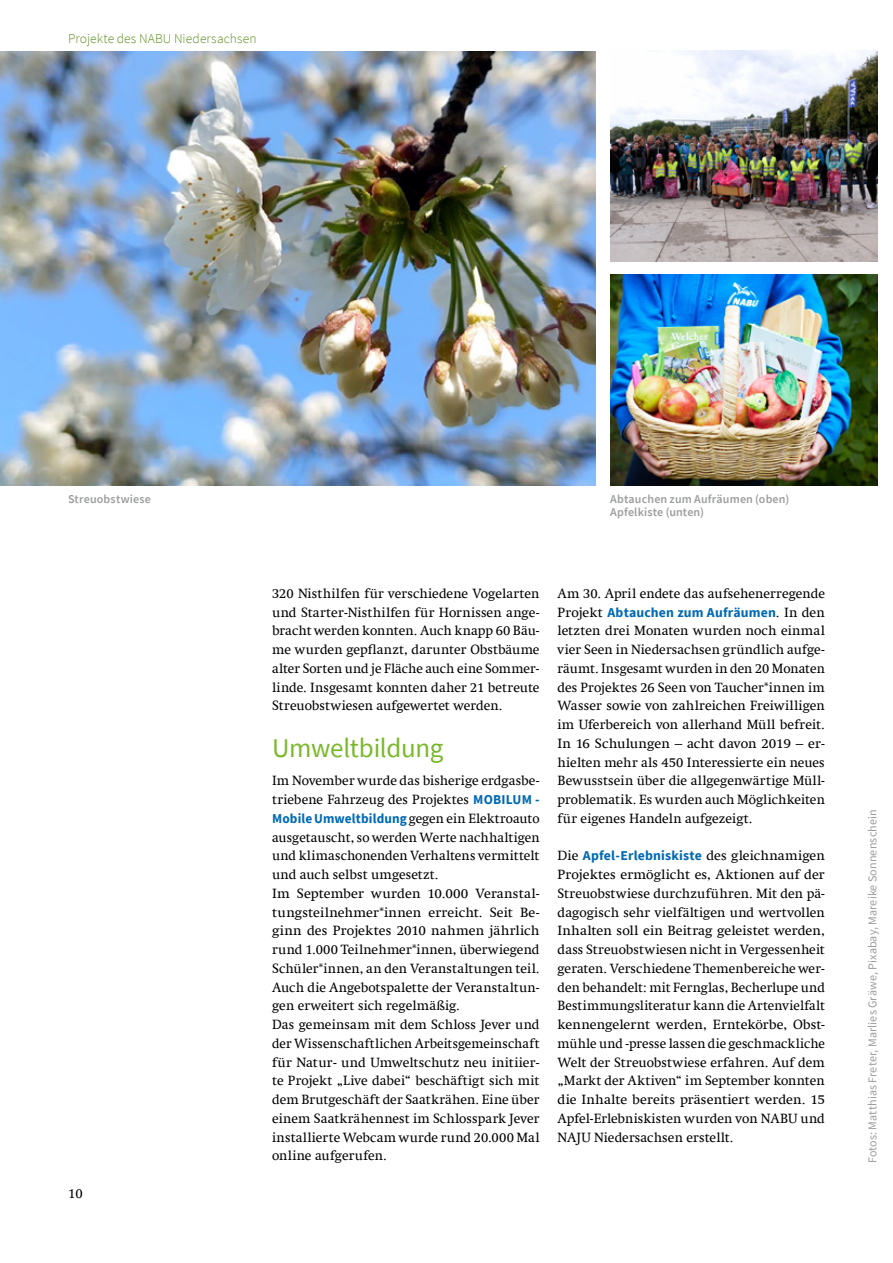
<style>
.page{position:relative;width:893px;height:1263px;background:#fff}
.page>*{position:absolute;margin:0;border:0;box-sizing:border-box;transform-origin:0 0}
.t1{font:27px "Source Sans Pro";letter-spacing:-.01em;color:#78b82a}
.t2{font:13.5px/18.8px "Swift Com";letter-spacing:.005em;color:#000;text-align:justify}
.t3{font:700 13.5px "Source Sans Pro";letter-spacing:.01em;color:#0069b4}
.t4{font:300 13.5px "Source Sans Pro";letter-spacing:.01em;color:#5e9021}
.t5{font:12px "Source Sans Pro";letter-spacing:.01em;color:#9e9d9d}
.t6{font:600 12px/13.5px "Source Sans Pro";letter-spacing:.015em;color:#9c9d9d}
.s1{font-family:"Source Sans Pro";font-weight:700;color:#0069b4}
.s2{font-family:"Swift Com";font-weight:400;color:#000}
</style>
<div class="page">
<img style="left:0;top:51px;width:596px;height:435px">
<img style="left:610px;top:275px;width:268px;height:210px">
<img style="left:610px;top:50px;width:268px;height:212px">
<p class="t4" style="left:68px;top:30px;width:190px">Projekte des NABU Niedersachsen</p>
<p class="t6" style="left:68px;top:492px;width:84px">Streuobstwiese</p>
<p class="t2" style="left:68px;top:1184px;width:16px">10</p>
<p class="t6" style="left:610px;top:492px;width:181px">Abtauchen zum Aufräumen (oben)<br>Apfelkiste (unten)</p>
<p class="t2" style="left:272px;top:584px;width:269px">320 Nisthilfen für verschiedene Vogelarten und Starter-Nisthilfen für Hornissen ange&shy;bracht werden konnten. Auch knapp 60 Bäu&shy;me wurden gepflanzt, darunter Obstbäume alter Sorten und je Fläche auch eine Sommer&shy;linde. Insgesamt konnten daher 21 betreute Streuobstwiesen aufgewertet werden.</p>
<h1 class="t1" style="left:272px;top:731px;width:173px">Umweltbildung</h1>
<p class="t2" style="left:272px;top:771px;width:269px">Im November wurde das bisherige erdgasbe&shy;triebene Fahrzeug des Projektes <span class="s1">MOBILUM -</span></p>
<p class="t3" style="left:272px;top:809px;width:269px">Mobile Umweltbildung <span class="s2">gegen ein Elektroauto</span></p>
<p class="t2" style="left:272px;top:828px;width:269px;text-align:left">ausgetauscht, so werden Werte nachhaltigen und klimaschonenden Verhaltens vermittelt und auch selbst umgesetzt.<br>Im September wurden 10.000 Veranstal&shy;tungsteilnehmer*innen erreicht. Seit Be&shy;ginn des Projektes 2010 nahmen jährlich rund 1.000 Teilnehmer*innen, überwiegend Schüler*innen, an den Veranstaltungen teil.<br>Auch die Angebotspalette der Veranstaltun&shy;gen erweitert sich regelmäßig.<br>Das gemeinsam mit dem Schloss Jever und der Wissenschaftlichen Arbeitsgemeinschaft für Natur- und Umweltschutz neu initiier&shy;te Projekt „Live dabei“ beschäftigt sich mit dem Brutgeschäft der Saatkrähen. Eine über einem Saatkrähennest im Schlosspark Jever installierte Webcam wurde rund 20.000 Mal online aufgerufen.</p>
<p class="t2" style="left:558px;top:584px;width:269px">Am 30. April endete das aufsehenerregende</p>
<p class="t3" style="left:558px;top:603px;width:269px"><span class="s2">Projekt</span> Abtauchen zum Aufräumen<span class="s2">. In den</span></p>
<p class="t2" style="left:558px;top:621px;width:269px">letzten drei Monaten wurden noch einmal vier Seen in Niedersachsen gründlich aufge&shy;räumt. Insgesamt wurden in den 20 Monaten des Projektes 26 Seen von Taucher*innen im Wasser sowie von zahlreichen Freiwilligen im Uferbereich von allerhand Müll befreit.<br>In 16 Schulungen – acht davon 2019 – er&shy;hielten mehr als 450 Interessierte ein neues Bewusstsein über die allgegenwärtige Müll&shy;problematik. Es wurden auch Möglichkeiten für eigenes Handeln aufgezeigt.</p>
<p class="t2" style="left:558px;top:846px;width:269px">Die <span class="s1">Apfel-Erlebniskiste</span> des gleichnamigen Projektes ermöglicht es, Aktionen auf der Streuobstwiese durchzuführen. Mit den pä&shy;dagogisch sehr vielfältigen und wertvollen Inhalten soll ein Beitrag geleistet werden, dass Streuobstwiesen nicht in Vergessenheit geraten. Verschiedene Themenbereiche wer&shy;den behandelt: mit Fernglas, Becherlupe und Bestimmungsliteratur kann die Artenvielfalt kennengelernt werden, Erntekörbe, Obst&shy;mühle und -presse lassen die geschmackliche Welt der Streuobstwiese erfahren. Auf dem „Markt der Aktiven“ im September konnten die Inhalte bereits präsentiert werden. 15<br>Apfel-Erlebniskisten wurden von NABU und NAJU Niedersachsen erstellt.</p>
<p class="t5" style="left:865px;top:1163px;width:355px;rotate:-90deg">Fotos: Matthias Freter, Marlies Gräwe, Pixabay, Mareike Sonnenschein</p>
</div>
